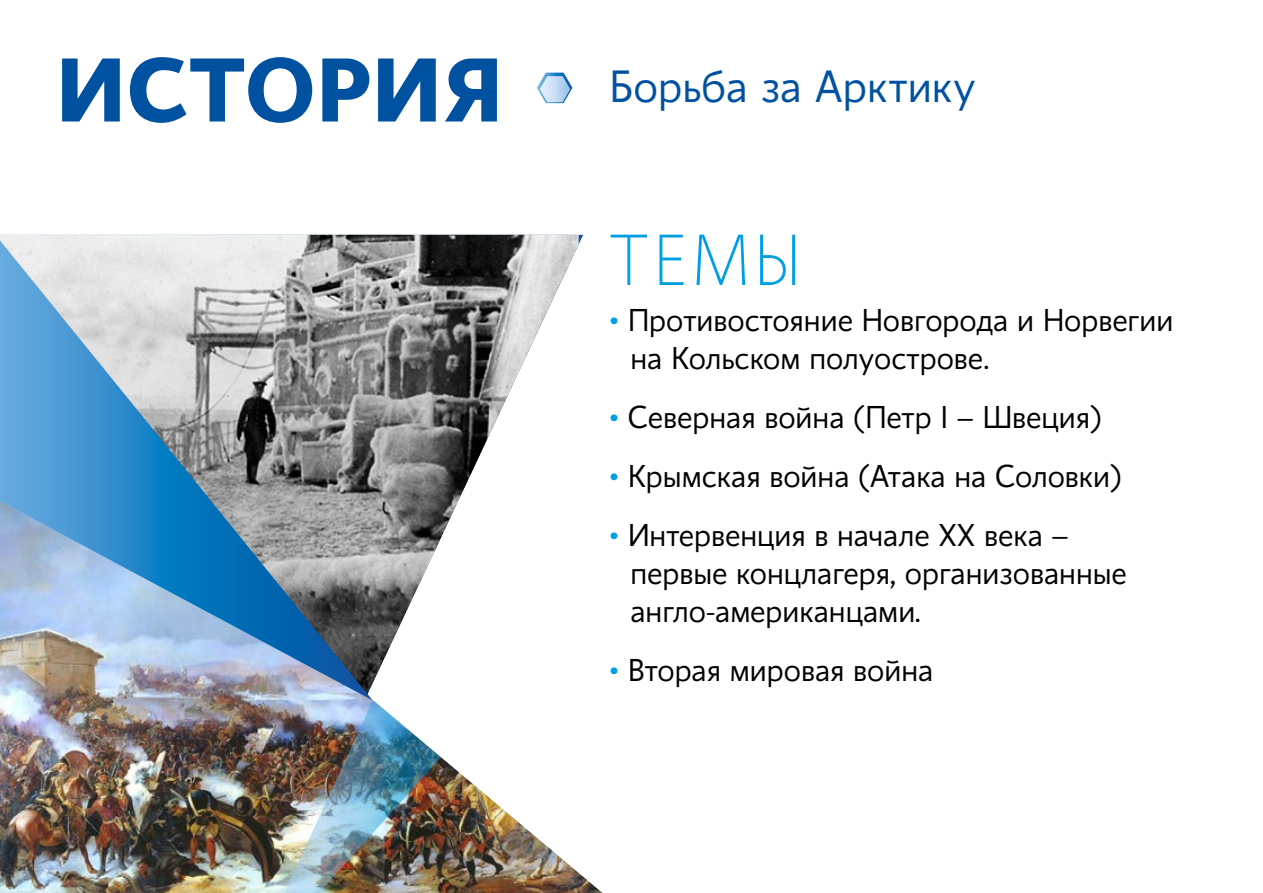
<style>
.page{position:relative;width:1263px;height:893px;background:#fff}
.page>*{position:absolute;margin:0;border:0;box-sizing:border-box;transform-origin:0 0}
.t1{font:100 72px "Conqueror Sans";color:#009fe3}
.t2{font:300 45px "Conqueror Sans";letter-spacing:.005em;color:#0051a0}
.t3{font:300 31.5px/37.8px "Conqueror Sans";color:#000}
.s1{font-weight:700;font-size:90px}
.s2{color:#009fe3}
</style>
<div class="page">
<img style="left:0;top:235px;width:579px;height:266px">
<svg style="left:537px;top:73px;width:35px;height:30px"></svg>
<img style="left:0;top:501px;width:458px;height:392px">
<svg style="left:0;top:240px;width:373px;height:460px;background:#86a3b9"></svg>
<img style="left:248px;top:698px;width:123px;height:195px">
<img style="left:371px;top:622px;width:232px;height:271px">
<h2 class="t2" style="left:54px;top:60px;width:923px"><span class="s1">ИСТОРИЯ</span> Борьба за Арктику</h2>
<h1 class="t1" style="left:609px;top:218px;width:192px">ТЕМЫ</h1>
<p class="t3" style="left:630px;top:302px;width:544px;text-indent:-21px"><span class="s2">•</span> Противостояние Новгорода и Норвегии на Кольском полуострове.</p>
<p class="t3" style="left:609px;top:399px;width:494px"><span class="s2">•</span> Северная война (Петр I – Швеция)</p>
<p class="t3" style="left:609px;top:458px;width:514px"><span class="s2">•</span> Крымская война (Атака на Соловки)</p>
<p class="t3" style="left:630px;top:517px;width:498px;text-indent:-21px"><span class="s2">•</span> Интервенция в начале ХХ века – первые концлагеря, организованные англо-американцами.</p>
<p class="t3" style="left:609px;top:652px;width:326px"><span class="s2">•</span> Вторая мировая война</p>
</div>
